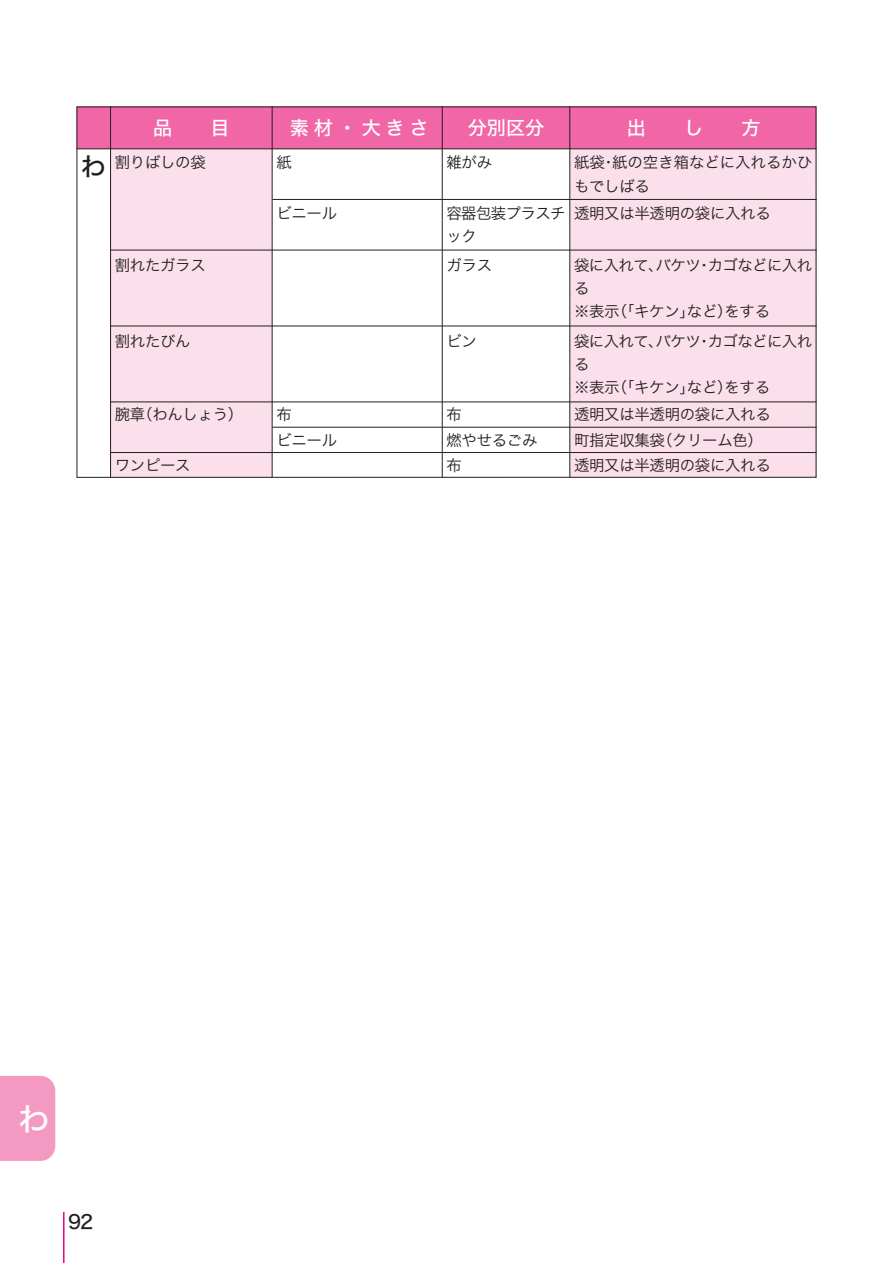
<style>
.page{position:relative;width:893px;height:1263px;background:#fff}
.page>*{position:absolute;margin:0;border:0;box-sizing:border-box;transform-origin:0 0}
.t1{font:31.95px "Hira Kaku Std N W5";color:#fff}
.t2{font:19.2px "Hira Kaku Std N W5";letter-spacing:.125em;color:#fff}
.t3{font:19.2px "Hira Kaku Std N W5";color:#231f20}
.t4{font:15.45px/25.3px "Hira Kaku Pro N W3";letter-spacing:-.02em;color:#231f20}
.t5{font:15.45px/23.1px "Hira Kaku Pro N W3";color:#231f20}
.t6{font:15.45px/23.1px "Hira Kaku Pro N W3";letter-spacing:-.04em;color:#231f20}
.s1{font-family:"Hira Kaku Std N W5";font-size:25.5px}
</style>
<div class="page">
<div style="left:77px;top:106px;width:739px;height:43px;background:#f166a7"></div>
<div style="left:111px;top:149px;width:161px;height:328px;background:#fbdfeb"></div>
<div style="left:570px;top:149px;width:246px;height:328px;background:#fbdfeb"></div>
<hr style="left:111px;top:452px;width:706px;height:1px;background:#231f20">
<hr style="left:272px;top:427px;width:545px;height:1px;background:#231f20">
<hr style="left:111px;top:402px;width:706px;height:1px;background:#231f20">
<hr style="left:111px;top:326px;width:706px;height:1px;background:#231f20">
<hr style="left:111px;top:250px;width:706px;height:1px;background:#231f20">
<hr style="left:272px;top:199px;width:545px;height:1px;background:#231f20">
<hr style="left:77px;top:149px;width:739px;height:1px;background:#231f20">
<hr style="left:110px;top:106px;width:1px;height:371px;background:#231f20">
<hr style="left:272px;top:106px;width:1px;height:371px;background:#231f20">
<hr style="left:442px;top:106px;width:1px;height:371px;background:#231f20">
<hr style="left:570px;top:106px;width:1px;height:371px;background:#231f20">
<div style="left:0;top:1076px;width:55px;height:85px;background:#f499c2"></div>
<hr style="left:63px;top:1212px;width:2px;height:51px;background:#ed028c">
<p class="t2" style="left:153px;top:113px;width:21px">品</p>
<p class="t2" style="left:210px;top:113px;width:21px">目</p>
<p class="t2" style="left:290px;top:113px;width:140px">素材・大きさ</p>
<p class="t2" style="left:468px;top:113px;width:78px">分別区分</p>
<p class="t2" style="left:627px;top:113px;width:21px">出</p>
<p class="t2" style="left:684px;top:113px;width:21px">し</p>
<p class="t2" style="left:741px;top:113px;width:21px">方</p>
<p class="t4" style="left:81px;top:149px;width:126px"><span class="s1">わ</span>割りばしの袋</p>
<p class="t4" style="left:115px;top:251px;width:92px">割れたガラス</p>
<p class="t4" style="left:276px;top:149px;width:17px">紙</p>
<p class="t4" style="left:276px;top:199px;width:62px">ビニール</p>
<p class="t4" style="left:446px;top:149px;width:47px">雑がみ</p>
<p class="t6" style="left:446px;top:201px;width:121px">容器包装プラスチック</p>
<p class="t4" style="left:446px;top:251px;width:47px">ガラス</p>
<p class="t5" style="left:574px;top:150px;width:240px">紙袋・紙の空き箱などに入れるかひもでしばる</p>
<p class="t4" style="left:574px;top:199px;width:198px">透明又は半透明の袋に入れる</p>
<p class="t4" style="left:574px;top:252px;width:240px;line-height:23.1px">袋に入れて、バケツ・カゴなどに入れる<br>※表示（「キケン」など）をする</p>
<p class="t4" style="left:115px;top:327px;width:77px">割れたびん</p>
<p class="t4" style="left:446px;top:327px;width:32px">ビン</p>
<p class="t4" style="left:574px;top:328px;width:240px;line-height:23.1px">袋に入れて、バケツ・カゴなどに入れる<br>※表示（「キケン」など）をする</p>
<p class="t4" style="left:115px;top:401px;width:130px">腕章（わんしょう）</p>
<p class="t4" style="left:115px;top:451px;width:77px">ワンピース</p>
<p class="t4" style="left:276px;top:401px;width:62px">布<br>ビニール</p>
<p class="t4" style="left:446px;top:401px;width:92px">布<br>燃やせるごみ布</p>
<p class="t4" style="left:574px;top:401px;width:198px">透明又は半透明の袋に入れる町指定収集袋（クリーム色）透明又は半透明の袋に入れる</p>
<h1 class="t1" style="left:18px;top:1094px;width:33px">わ</h1>
<p class="t3" style="left:68px;top:1207px;width:27px">92</p>
</div>
